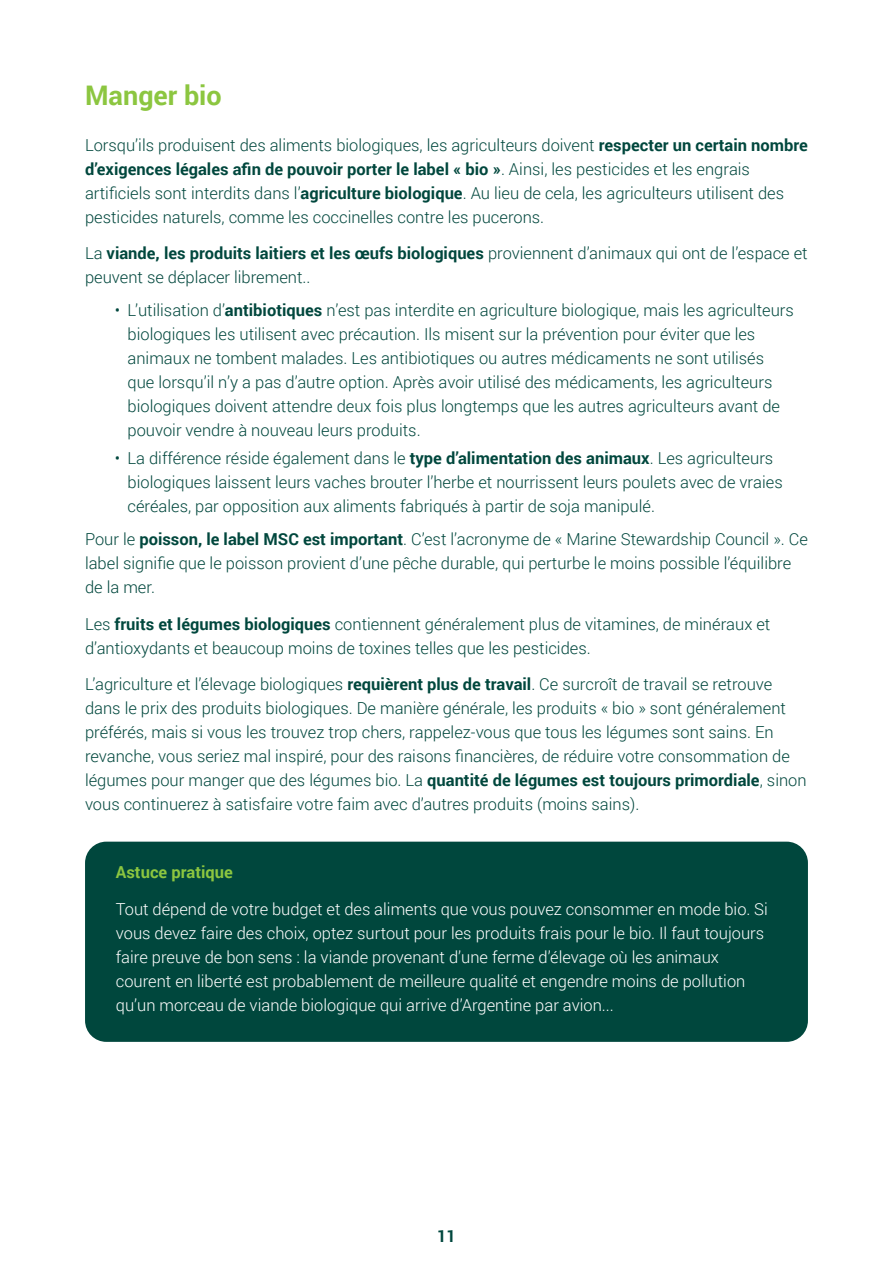
<style>
.page{position:relative;width:893px;height:1263px;background:#fff}
.page>*{position:absolute;margin:0;border:0;box-sizing:border-box;transform-origin:0 0}
.t1{font:700 27px "Roboto";color:#8cc640}
.t2{font:300 16.5px/24px "Roboto";color:#00473d}
.t3{font:300 16.5px/24px "Roboto";color:#fff}
.t4{font:700 16.5px "Roboto";color:#8cc640}
.t5{font:700 16.5px "Roboto";color:#00473d}
.s1{font-weight:700}
</style>
<div class="page">
<div style="left:85px;top:842px;width:723px;height:200px;background:#00473d;border-radius:21px"></div>
<h1 class="t1" style="left:85px;top:77px;width:138px">Manger bio</h1>
<p class="t2" style="left:85px;top:132px;width:724px">Lorsqu’ils produisent des aliments biologiques, les agriculteurs doivent <span class="s1">respecter un certain nombre d’exigences légales afin de pouvoir porter le label « bio »</span>. Ainsi, les pesticides et les engrais artificiels sont interdits dans l’<span class="s1">agriculture biologique</span>. Au lieu de cela, les agriculteurs utilisent des pesticides naturels, comme les coccinelles contre les pucerons.</p>
<p class="t2" style="left:85px;top:241px;width:724px">La <span class="s1">viande, les produits laitiers et les œufs biologiques</span> proviennent d’animaux qui ont de l’espace et peuvent se déplacer librement..</p>
<p class="t2" style="left:128px;top:297px;width:668px;text-indent:-13px">• L’utilisation d’<span class="s1">antibiotiques</span> n’est pas interdite en agriculture biologique, mais les agriculteurs biologiques les utilisent avec précaution. Ils misent sur la prévention pour éviter que les animaux ne tombent malades. Les antibiotiques ou autres médicaments ne sont utilisés que lorsqu’il n’y a pas d’autre option. Après avoir utilisé des médicaments, les agriculteurs biologiques doivent attendre deux fois plus longtemps que les autres agriculteurs avant de pouvoir vendre à nouveau leurs produits.</p>
<p class="t2" style="left:128px;top:446px;width:657px;text-indent:-13px">• La différence réside également dans le <span class="s1">type d’alimentation des animaux</span>. Les agriculteurs biologiques laissent leurs vaches brouter l’herbe et nourrissent leurs poulets avec de vraies céréales, par opposition aux aliments fabriqués à partir de soja manipulé.</p>
<p class="t2" style="left:85px;top:526px;width:724px">Pour le <span class="s1">poisson, le label MSC est important</span>. C’est l’acronyme de « Marine Stewardship Council ». Ce label signifie que le poisson provient d’une pêche durable, qui perturbe le moins possible l’équilibre de la mer.</p>
<p class="t2" style="left:85px;top:611px;width:687px">Les <span class="s1">fruits et légumes biologiques</span> contiennent généralement plus de vitamines, de minéraux et d’antioxydants et beaucoup moins de toxines telles que les pesticides.</p>
<p class="t2" style="left:85px;top:672px;width:723px">L’agriculture et l’élevage biologiques <span class="s1">requièrent plus de travail</span>. Ce surcroît de travail se retrouve dans le prix des produits biologiques. De manière générale, les produits « bio » sont généralement préférés, mais si vous les trouvez trop chers, rappelez-vous que tous les légumes sont sains. En revanche, vous seriez mal inspiré, pour des raisons financières, de réduire votre consommation de légumes pour manger que des légumes bio. La <span class="s1">quantité de légumes est toujours primordiale</span>, sinon vous continuerez à satisfaire votre faim avec d’autres produits (moins sains).</p>
<p class="t4" style="left:116px;top:861px;width:118px">Astuce pratique</p>
<p class="t3" style="left:116px;top:896px;width:654px">Tout dépend de votre budget et des aliments que vous pouvez consommer en mode bio. Si vous devez faire des choix, optez surtout pour les produits frais pour le bio. Il faut toujours faire preuve de bon sens : la viande provenant d’une ferme d’élevage où les animaux courent en liberté est probablement de meilleure qualité et engendre moins de pollution qu’un morceau de viande biologique qui arrive d’Argentine par avion...</p>
<p class="t5" style="left:437px;top:1224px;width:20px">11</p>
</div>
